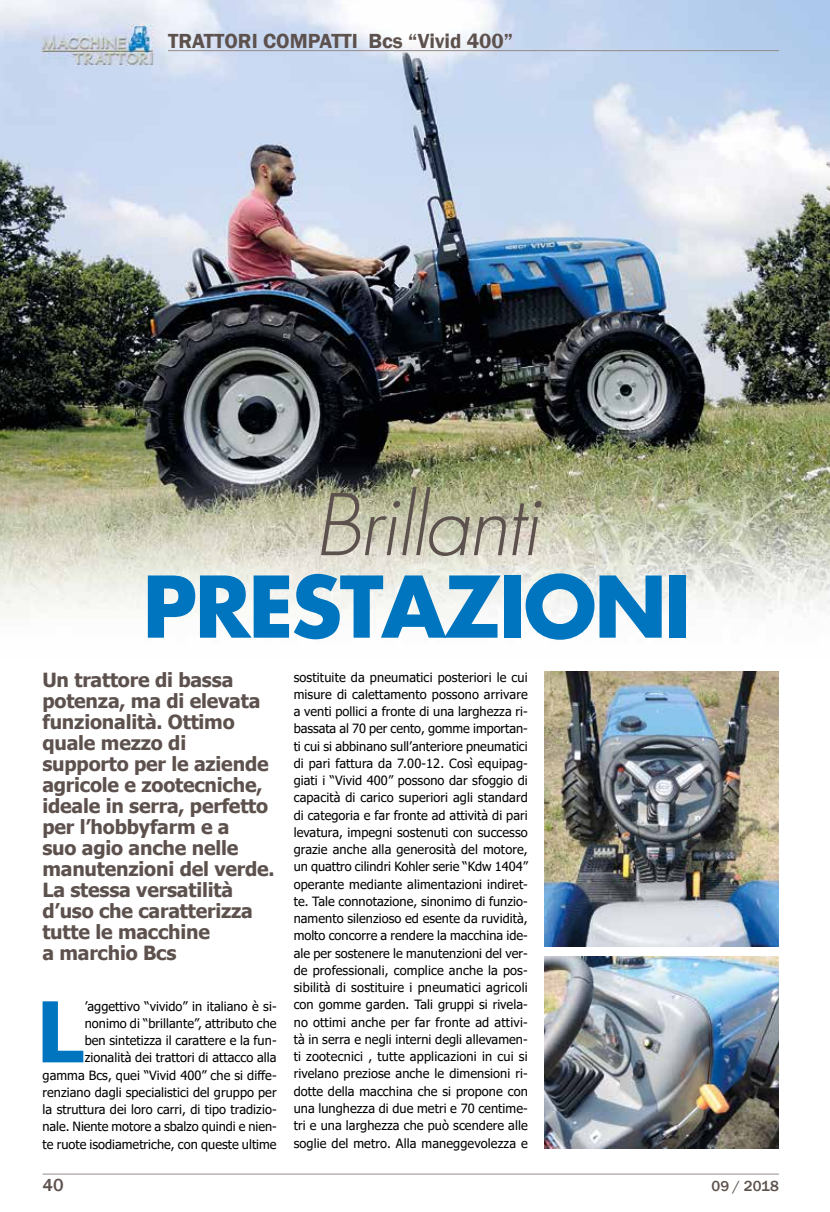
<style>
.page{position:relative;width:830px;height:1212px;background:#fff}
.page>*{position:absolute;margin:0;border:0;box-sizing:border-box;transform-origin:0 0}
.t1{font:700 84px "Tahoma";color:#0075bf}
.t2{font:700 82.5px/82.5px "Futura";letter-spacing:-.03em;color:#0075bf;text-align:center}
.t3{font:600 21px "Franklin Gothic";color:#5d514d}
.t4{font:700 19.5px/21px "Tahoma";letter-spacing:-.01em;color:#5d514d}
.t5{font:500 18px "Franklin Gothic";color:#5d514d}
.t6{font:500 15px "Franklin Gothic";color:#5d514d}
.t7{font:12.75px/17.2px "Tahoma";letter-spacing:.005em;color:#000;text-align:right}
.s1{font-weight:300;font-style:italic;color:#5d514d}
</style>
<div class="page">
<img style="left:0;top:0;width:829px;height:618px">
<hr style="left:43px;top:1174px;width:735px;height:1px;background:#958b87">
<img style="left:42px;top:25px;width:111px;height:40px">
<hr style="left:168px;top:50px;width:610px;height:1px;background:#958b87">
<img style="left:544px;top:672px;width:234px;height:274px">
<img style="left:544px;top:957px;width:234px;height:191px">
<p class="t3" style="left:168px;top:28px;width:346px">TRATTORI COMPATTI Bcs “Vivid 400”</p>
<p class="t2" style="left:142px;top:482px;width:550px"><span class="s1">Brillanti<br></span>PRESTAZIONI</p>
<p class="t4" style="left:42px;top:670px;width:234px">Un trattore di bassa potenza, ma di elevata funzionalità. Ottimo quale mezzo di supporto per le aziende agricole e zootecniche, ideale in serra, perfetto per l’hobbyfarm e a<br>suo agio anche nelle manutenzioni del verde.<br>La stessa versatilità d’uso che caratterizza tutte le macchine<br>a marchio Bcs</p>
<p class="t7" style="left:293px;top:669px;width:235px;text-align:justify">sostituite da pneumatici posteriori le cui misure di calettamento possono arrivare a venti pollici a fronte di una larghezza ri&shy;bassata al 70 per cento, gomme importan&shy;ti cui si abbinano sull’anteriore pneumatici di pari fattura da 7.00-12. Così equipag&shy;giati i “Vivid 400” possono dar sfoggio di capacità di carico superiori agli standard di categoria e far fronte ad attività di pari levatura, impegni sostenuti con successo grazie anche alla generosità del motore, un quattro cilindri Kohler serie “Kdw 1404” operante mediante alimentazioni indiret&shy;te. Tale connotazione, sinonimo di funzio&shy;namento silenzioso ed esente da ruvidità, molto concorre a rendere la macchina ide&shy;ale per sostenere le manutenzioni del ver&shy;de professionali, complice anche la pos&shy;sibilità di sostituire i pneumatici agricoli con gomme garden. Tali gruppi si rivela&shy;no ottimi anche per far fronte ad attivi&shy;tà in serra e negli interni degli allevamen&shy;ti zootecnici , tutte applicazioni in cui si rivelano preziose anche le dimensioni ri&shy;dotte della macchina che si propone con una lunghezza di due metri e 70 centime&shy;tri e una larghezza che può scendere alle soglie del metro. Alla maneggevolezza e</p>
<p class="t7" style="left:43px;top:998px;width:235px">’aggettivo “vivido” in italiano è si&shy;nonimo di “brillante”, attributo che<br>ben sintetizza il carattere e la fun&shy;zionalità dei trattori di attacco alla gamma Bcs, quei “Vivid 400” che si diffe&shy;renziano dagli specialistici del gruppo per la struttura dei loro carri, di tipo tradizio&shy;nale. Niente motore a sbalzo quindi e nien&shy;te ruote isodiametriche, con queste ultime</p>
<p class="t1" style="left:36px;top:973px;width:50px">L</p>
<p class="t5" style="left:43px;top:1173px;width:23px">40</p>
<p class="t6" style="left:711px;top:1176px;width:69px">09 / 2018</p>
</div>
